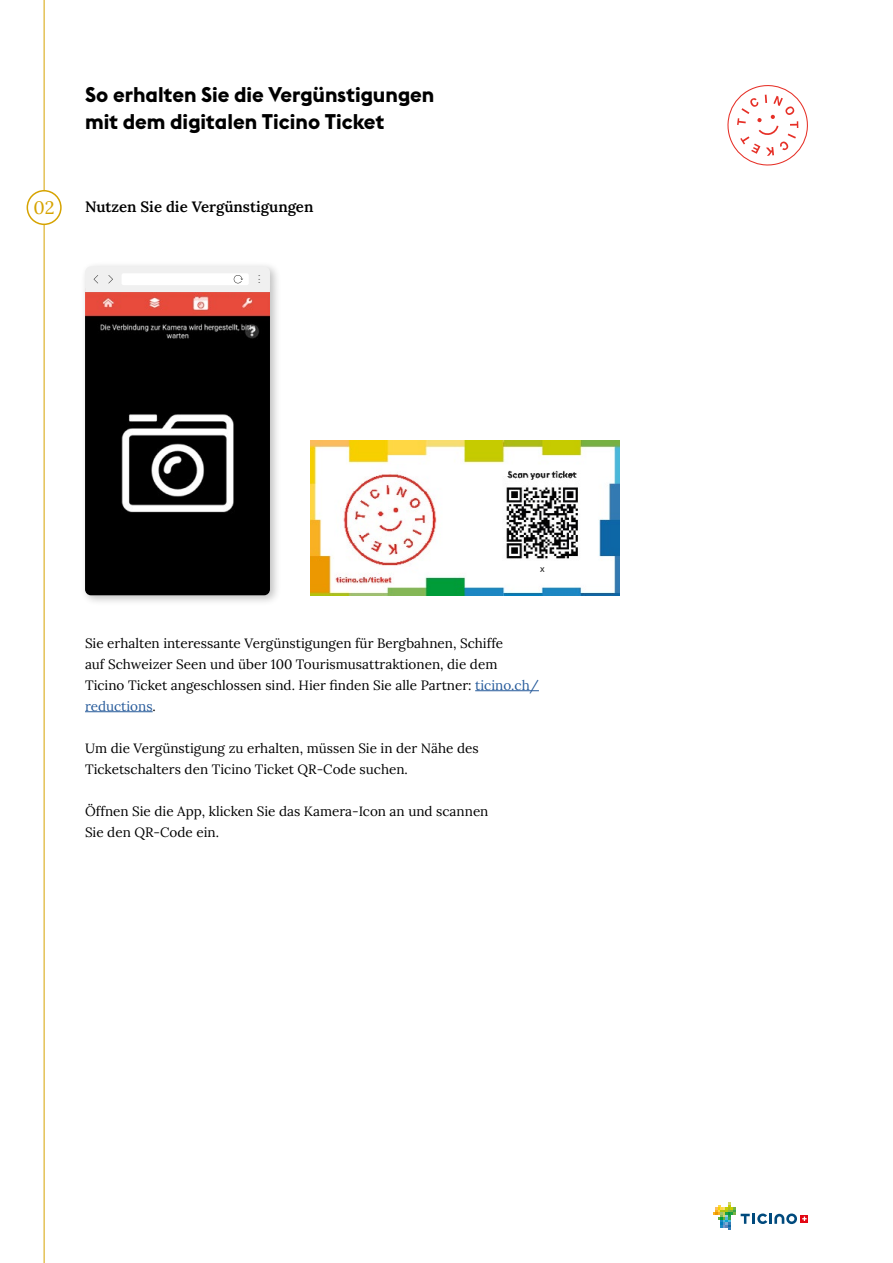
<style>
.page{position:relative;width:893px;height:1263px;background:#fff}
.page>*{position:absolute;margin:0;border:0;box-sizing:border-box;transform-origin:0 0}
.t1{font:700 21px/27px "Euclid Flex";color:#000}
.t2{font:18px "Lora";color:#d6a300}
.t3{font:600 15px "Lora";color:#000}
.t4{font:13.5px/21px "Lora";color:#000}
.t5{font:500 6.75px "Euclid Flex";color:#1d1d1c}
.s1{color:#275b9b}
</style>
<div class="page">
<svg style="left:727px;top:85px;width:81px;height:81px"></svg>
<div style="left:801px;top:1215px;width:7px;height:7px;background:#e30613"></div>
<svg style="left:713px;top:1202px;width:94px;height:28px"></svg>
<hr style="left:44px;top:0;width:1px;height:1263px;background:#d6a300">
<div style="left:27px;top:191px;width:34px;height:33px;background:#fff;border-radius:50%"></div>
<div style="left:27px;top:190px;width:35px;height:35px;border:2px solid #d6a300;border-radius:50%"></div>
<hr style="left:475px;top:690px;width:64px;height:1px;background:#275b9b">
<hr style="left:85px;top:711px;width:68px;height:1px;background:#275b9b">
<img style="left:311px;top:440px;width:309px;height:155px">
<div style="left:79px;top:261px;width:203px;height:345px;background:#000;opacity:.25"></div>
<img style="left:85px;top:292px;width:185px;height:303px">
<svg style="left:85px;top:266px;width:185px;height:26px"></svg>
<div style="left:507px;top:561px;width:71px;height:19px;background:#fff"></div>
<h1 class="t1" style="left:85px;top:81px;width:351px">So erhalten Sie die Vergünstigungen mit dem digitalen Ticino Ticket</h1>
<h2 class="t2" style="left:34px;top:194px;width:23px">02</h2>
<p class="t3" style="left:85px;top:195px;width:230px">Nutzen Sie die Vergünstigungen</p>
<p class="t5" style="left:540px;top:566px;width:6px">X</p>
<p class="t4" style="left:85px;top:631px;width:455px">Sie erhalten interessante Vergünstigungen für Bergbahnen, Schiffe<br>auf Schweizer Seen und über 100 Tourismusattraktionen, die dem Ticino Ticket angeschlossen sind. Hier finden Sie alle Partner: <span class="s1">ticino.ch/ reductions</span>.</p>
<p class="t4" style="left:85px;top:736px;width:395px">Um die Vergünstigung zu erhalten, müssen Sie in der Nähe des<br>Ticketschalters den Ticino Ticket QR-Code suchen.</p>
<p class="t4" style="left:85px;top:799px;width:405px">Öffnen Sie die App, klicken Sie das Kamera-Icon an und scannen<br>Sie den QR-Code ein.</p>
</div>
